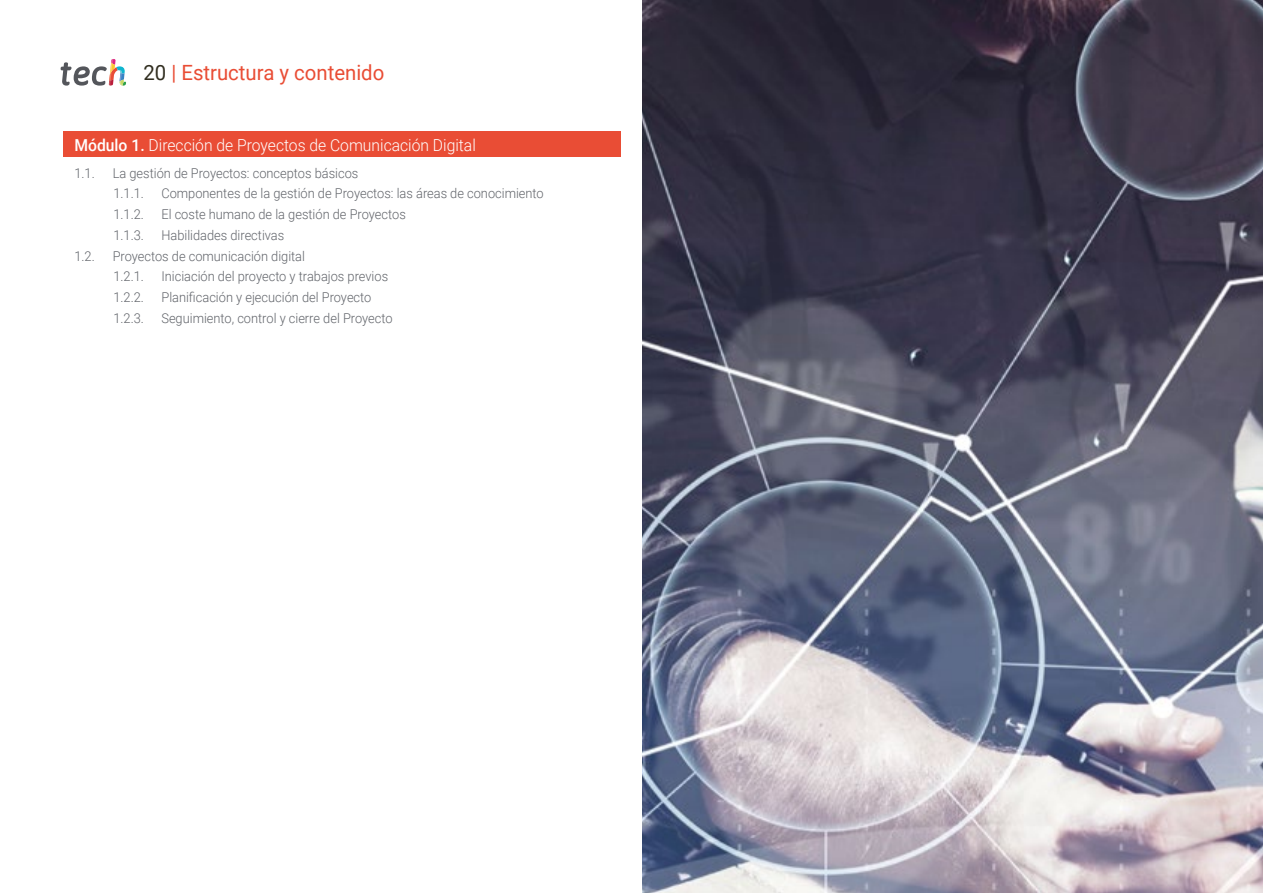
<style>
.page{position:relative;width:1263px;height:893px;background:#fff}
.page>*{position:absolute;margin:0;border:0;box-sizing:border-box;transform-origin:0 0}
.t1{font:21px "Roboto";color:#e94d35}
.t2{font:300 16.5px "Roboto";color:#fff;scale:.95 1}
.t3{font:300 13.5px/20.7px "Roboto";color:#61646a;scale:.95 1}
.s1{color:#312e20}
.s2{font-weight:500}
</style>
<div class="page">
<svg style="left:61px;top:59px;width:65px;height:27px"></svg>
<div style="left:63px;top:132px;width:558px;height:25px;background:#e94d35"></div>
<img style="left:642px;top:0;width:621px;height:893px">
<h1 class="t1" style="left:144px;top:57px;width:242px"><span class="s1">20</span> | Estructura y contenido</h1>
<p class="t2" style="left:74px;top:133px;width:424px"><span class="s2">Módulo 1.</span> Dirección de Proyectos de Comunicación Digital</p>
<p class="t3" style="left:74px;top:162px;width:23px">1.1.</p>
<p class="t3" style="left:113px;top:162px;width:260px">La gestión de Proyectos: conceptos básicos<br>1.1.1.</p>
<p class="t3" style="left:161px;top:183px;width:404px">Componentes de la gestión de Proyectos: las áreas de conocimiento</p>
<p class="t3" style="left:113px;top:203px;width:34px">1.1.2.</p>
<p class="t3" style="left:161px;top:203px;width:259px">El coste humano de la gestión de Proyectos</p>
<p class="t3" style="left:113px;top:224px;width:34px">1.1.3.</p>
<p class="t3" style="left:161px;top:224px;width:131px">Habilidades directivas</p>
<p class="t3" style="left:74px;top:245px;width:23px">1.2.</p>
<p class="t3" style="left:113px;top:245px;width:204px">Proyectos de comunicación digital<br>1.2.1.</p>
<p class="t3" style="left:161px;top:266px;width:240px">Iniciación del proyecto y trabajos previos</p>
<p class="t3" style="left:113px;top:286px;width:34px">1.2.2.</p>
<p class="t3" style="left:161px;top:286px;width:223px">Planificación y ejecución del Proyecto</p>
<p class="t3" style="left:113px;top:307px;width:34px">1.2.3.</p>
<p class="t3" style="left:161px;top:307px;width:245px">Seguimiento, control y cierre del Proyecto</p>
</div>
